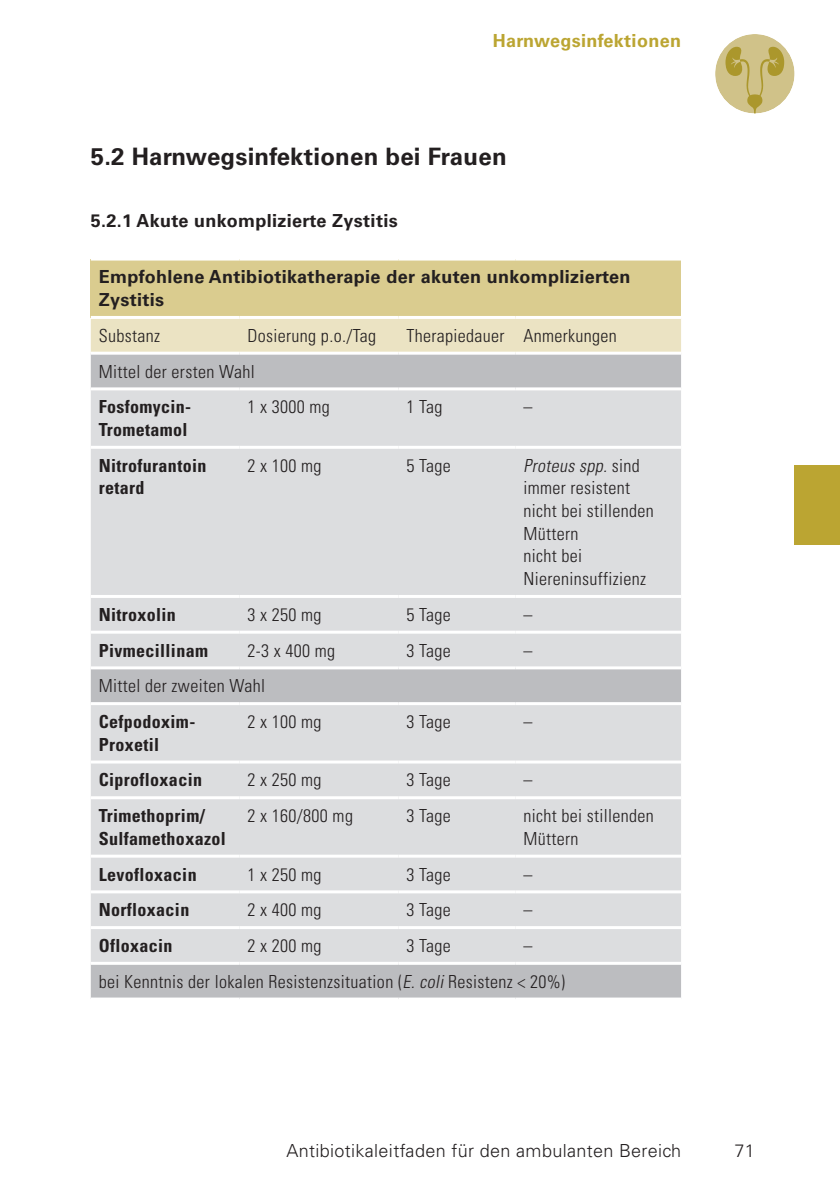
<style>
.page{position:relative;width:840px;height:1191px;background:#fff}
.page>*{position:absolute;margin:0;border:0;box-sizing:border-box;transform-origin:0 0}
.t1{font:700 24px "Univers LT Std";letter-spacing:.01em;color:#231f20}
.Tabelle-Univers_47_C{font:300 condensed 18px/22.6px "Univers LT Std";letter-spacing:.02em;color:#231f20}
.Tabelle-Univers_67_C{font:700 condensed 18px/22.6px "Univers LT Std";letter-spacing:.02em;color:#231f20}
.Ü3-Univers_65_Bold_9{font:700 18px/22.6px "Univers LT Std";letter-spacing:.02em;color:#231f20}
.t2{font:300 18px "Univers LT Std";letter-spacing:.02em;color:#231f20}
.t3{font:700 18px "Univers LT Std";letter-spacing:.02em;color:#bba532}
.s1{font-style:italic}
</style>
<div class="page">
<div style="left:794px;top:465px;width:45px;height:79px;background:#bba532"></div>
<div style="left:714px;top:34px;width:80px;height:79px;background:#d0c289;border-radius:50%"></div>
<svg style="left:725px;top:47px;width:58px;height:66px"></svg>
<div style="left:91px;top:259px;width:589px;height:58px;background:#dacc8f"></div>
<div style="left:91px;top:319px;width:589px;height:33px;background:#ebe3c3"></div>
<div style="left:91px;top:355px;width:589px;height:642px;background:#bcbdc0"></div>
<svg style="left:91px;top:390px;width:589px;height:571px;background:#dadbdd"></svg>
<hr style="left:91px;top:446px;width:148px;height:3px;background:#fff">
<hr style="left:239px;top:446px;width:159px;height:3px;background:#fff">
<hr style="left:398px;top:446px;width:117px;height:3px;background:#fff">
<hr style="left:515px;top:446px;width:165px;height:3px;background:#fff">
<hr style="left:91px;top:595px;width:148px;height:3px;background:#fff">
<hr style="left:239px;top:595px;width:159px;height:3px;background:#fff">
<hr style="left:398px;top:595px;width:117px;height:3px;background:#fff">
<hr style="left:515px;top:595px;width:165px;height:3px;background:#fff">
<hr style="left:91px;top:630px;width:148px;height:3px;background:#fff">
<hr style="left:239px;top:630px;width:159px;height:3px;background:#fff">
<hr style="left:398px;top:630px;width:117px;height:3px;background:#fff">
<hr style="left:515px;top:630px;width:165px;height:3px;background:#fff">
<hr style="left:91px;top:760px;width:148px;height:3px;background:#fff">
<hr style="left:239px;top:760px;width:159px;height:3px;background:#fff">
<hr style="left:398px;top:760px;width:117px;height:3px;background:#fff">
<hr style="left:515px;top:760px;width:165px;height:3px;background:#fff">
<hr style="left:91px;top:796px;width:148px;height:3px;background:#fff">
<hr style="left:239px;top:796px;width:159px;height:3px;background:#fff">
<hr style="left:398px;top:796px;width:117px;height:3px;background:#fff">
<hr style="left:515px;top:796px;width:165px;height:3px;background:#fff">
<hr style="left:91px;top:854px;width:148px;height:3px;background:#fff">
<hr style="left:239px;top:854px;width:159px;height:3px;background:#fff">
<hr style="left:398px;top:854px;width:117px;height:3px;background:#fff">
<hr style="left:515px;top:854px;width:165px;height:3px;background:#fff">
<hr style="left:91px;top:890px;width:148px;height:3px;background:#fff">
<hr style="left:239px;top:890px;width:159px;height:3px;background:#fff">
<hr style="left:398px;top:890px;width:117px;height:3px;background:#fff">
<hr style="left:515px;top:890px;width:165px;height:3px;background:#fff">
<hr style="left:91px;top:926px;width:148px;height:3px;background:#fff">
<hr style="left:239px;top:926px;width:159px;height:3px;background:#fff">
<hr style="left:398px;top:926px;width:117px;height:3px;background:#fff">
<hr style="left:515px;top:926px;width:165px;height:3px;background:#fff">
<hr style="left:91px;top:387px;width:148px;height:3px;background:#fff">
<hr style="left:239px;top:387px;width:159px;height:3px;background:#fff">
<hr style="left:398px;top:387px;width:117px;height:3px;background:#fff">
<hr style="left:515px;top:387px;width:165px;height:3px;background:#fff">
<hr style="left:91px;top:257px;width:148px;height:3px;background:#fff">
<hr style="left:239px;top:257px;width:159px;height:3px;background:#fff">
<hr style="left:398px;top:257px;width:117px;height:3px;background:#fff">
<hr style="left:515px;top:257px;width:165px;height:3px;background:#fff">
<hr style="left:91px;top:316px;width:148px;height:3px;background:#fff">
<hr style="left:239px;top:316px;width:159px;height:3px;background:#fff">
<hr style="left:398px;top:316px;width:117px;height:3px;background:#fff">
<hr style="left:515px;top:316px;width:165px;height:3px;background:#fff">
<hr style="left:91px;top:666px;width:148px;height:3px;background:#fff">
<hr style="left:239px;top:666px;width:159px;height:3px;background:#fff">
<hr style="left:398px;top:666px;width:117px;height:3px;background:#fff">
<hr style="left:515px;top:666px;width:165px;height:3px;background:#fff">
<hr style="left:91px;top:702px;width:148px;height:3px;background:#fff">
<hr style="left:239px;top:702px;width:159px;height:3px;background:#fff">
<hr style="left:398px;top:702px;width:117px;height:3px;background:#fff">
<hr style="left:515px;top:702px;width:165px;height:3px;background:#fff">
<hr style="left:91px;top:961px;width:148px;height:3px;background:#fff">
<hr style="left:239px;top:961px;width:159px;height:3px;background:#fff">
<hr style="left:398px;top:961px;width:117px;height:3px;background:#fff">
<hr style="left:515px;top:961px;width:165px;height:3px;background:#fff">
<p class="t3" style="left:492px;top:30px;width:190px">Harnwegsinfektionen</p>
<h2 class="t1" style="left:91px;top:142px;width:417px">5.2 Harnwegsinfektionen bei Frauen</h2>
<h3 class="Ü3-Univers_65_Bold_9" style="left:91px;top:209px;width:308px">5.2.1 Akute unkomplizierte Zystitis</h3>
<p class="Ü3-Univers_65_Bold_9" style="left:99px;top:266px;width:533px">Empfohlene Antibiotikatherapie der akuten unkomplizierten<br>Zystitis</p>
<p class="Tabelle-Univers_47_C" style="left:99px;top:324px;width:63px">Substanz</p>
<p class="Tabelle-Univers_47_C" style="left:247px;top:324px;width:130px">Dosierung p.o./Tag</p>
<p class="Tabelle-Univers_47_C" style="left:406px;top:324px;width:100px">Therapiedauer</p>
<p class="Tabelle-Univers_47_C" style="left:523px;top:324px;width:95px">Anmerkungen</p>
<p class="Tabelle-Univers_47_C" style="left:99px;top:360px;width:157px">Mittel der ersten Wahl</p>
<p class="Tabelle-Univers_67_C" style="left:99px;top:395px;width:94px">Fosfomycin-<br>Trometamol</p>
<p class="Tabelle-Univers_47_C" style="left:247px;top:396px;width:84px">1 x 3000 mg</p>
<p class="Tabelle-Univers_47_C" style="left:406px;top:396px;width:37px">1 Tag</p>
<p class="Tabelle-Univers_47_C" style="left:523px;top:396px;width:10px">–</p>
<p class="Tabelle-Univers_67_C" style="left:99px;top:454px;width:109px">Nitrofurantoin retard</p>
<p class="Tabelle-Univers_47_C" style="left:247px;top:454px;width:76px">2 x 100 mg</p>
<p class="Tabelle-Univers_47_C" style="left:406px;top:454px;width:46px">5 Tage</p>
<p class="Tabelle-Univers_47_C" style="left:523px;top:454px;width:118px"><span class="s1">Proteus spp.</span>s i n d immer resistent</p>
<p class="Tabelle-Univers_47_C" style="left:523px;top:499px;width:132px">nicht bei stillenden<br>Müttern</p>
<p class="Tabelle-Univers_47_C" style="left:523px;top:545px;width:124px">nicht bei<br>Niereninsuffizienz</p>
<p class="Tabelle-Univers_67_C" style="left:99px;top:603px;width:79px">Nitroxolin</p>
<p class="Tabelle-Univers_47_C" style="left:247px;top:603px;width:76px">3 x 250 mg</p>
<p class="Tabelle-Univers_47_C" style="left:406px;top:603px;width:46px">5 Tage</p>
<p class="Tabelle-Univers_47_C" style="left:523px;top:603px;width:10px">–</p>
<p class="Tabelle-Univers_67_C" style="left:99px;top:639px;width:111px">Pivmecillinam</p>
<p class="Tabelle-Univers_47_C" style="left:247px;top:639px;width:89px">2-3 x 400 mg</p>
<p class="Tabelle-Univers_47_C" style="left:406px;top:639px;width:46px">3 Tage</p>
<p class="Tabelle-Univers_47_C" style="left:523px;top:639px;width:10px">–</p>
<p class="Tabelle-Univers_47_C" style="left:99px;top:674px;width:168px">Mittel der zweiten Wahl</p>
<p class="Tabelle-Univers_67_C" style="left:99px;top:710px;width:98px">Cefpodoxim-<br>Proxetil</p>
<p class="Tabelle-Univers_47_C" style="left:247px;top:710px;width:76px">2 x 100 mg</p>
<p class="Tabelle-Univers_47_C" style="left:406px;top:710px;width:46px">3 Tage</p>
<p class="Tabelle-Univers_47_C" style="left:523px;top:710px;width:10px">–</p>
<p class="Tabelle-Univers_67_C" style="left:99px;top:768px;width:105px">Ciprofloxacin</p>
<p class="Tabelle-Univers_47_C" style="left:247px;top:769px;width:76px">2 x 250 mg</p>
<p class="Tabelle-Univers_47_C" style="left:406px;top:769px;width:46px">3 Tage</p>
<p class="Tabelle-Univers_47_C" style="left:523px;top:769px;width:10px">–</p>
<p class="Tabelle-Univers_67_C" style="left:99px;top:804px;width:128px">Trimethoprim/<br>Sulfamethoxazol</p>
<p class="Tabelle-Univers_47_C" style="left:247px;top:804px;width:107px">2 x 160/800 mg</p>
<p class="Tabelle-Univers_47_C" style="left:406px;top:804px;width:46px">3 Tage</p>
<p class="Tabelle-Univers_47_C" style="left:523px;top:804px;width:132px">nicht bei stillenden<br>Müttern</p>
<p class="Tabelle-Univers_67_C" style="left:99px;top:862px;width:99px">Levofloxacin</p>
<p class="Tabelle-Univers_47_C" style="left:247px;top:863px;width:76px">1 x 250 mg</p>
<p class="Tabelle-Univers_47_C" style="left:406px;top:863px;width:46px">3 Tage</p>
<p class="Tabelle-Univers_47_C" style="left:523px;top:863px;width:10px">–</p>
<p class="Tabelle-Univers_67_C" style="left:99px;top:898px;width:92px">Norfloxacin</p>
<p class="Tabelle-Univers_47_C" style="left:247px;top:898px;width:76px">2 x 400 mg</p>
<p class="Tabelle-Univers_47_C" style="left:406px;top:898px;width:46px">3 Tage</p>
<p class="Tabelle-Univers_47_C" style="left:523px;top:898px;width:10px">–</p>
<p class="Tabelle-Univers_67_C" style="left:99px;top:934px;width:75px">Ofloxacin</p>
<p class="Tabelle-Univers_47_C" style="left:247px;top:934px;width:76px">2 x 200 mg</p>
<p class="Tabelle-Univers_47_C" style="left:406px;top:934px;width:46px">3 Tage</p>
<p class="Tabelle-Univers_47_C" style="left:523px;top:934px;width:10px">–</p>
<p class="Tabelle-Univers_47_C" style="left:99px;top:970px;width:467px">bei Kenntnis der lokalen Resistenzsituation (<span class="s1">E.coli</span>Resistenz &lt; 20%)</p>
<p class="t2" style="left:286px;top:1139px;width:396px">Antibiotikaleitfaden für den ambulanten Bereich</p>
<p class="t2" style="left:734px;top:1139px;width:22px">71</p>
</div>
